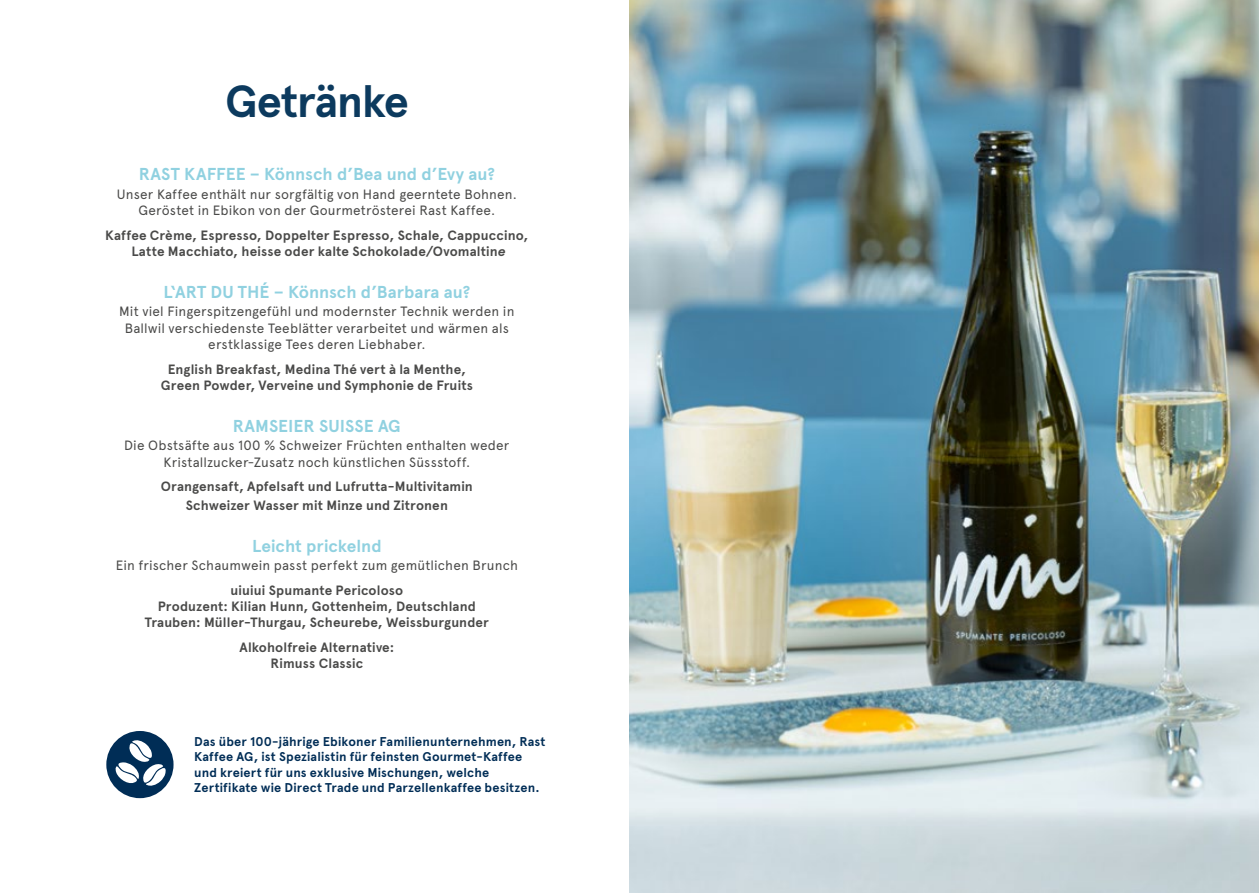
<style>
.page{position:relative;width:1259px;height:893px;background:#fff}
.page>*{position:absolute;margin:0;border:0;box-sizing:border-box;transform-origin:0 0}
.t1{font:700 45px "Apercu Pro";letter-spacing:-.025em;color:#0c3a5e}
.t2{font:700 17.25px "Apercu Pro";color:#90d1e0}
.t3{font:700 13.5px/16.2px "Apercu Pro";letter-spacing:.01em;color:#4a4a49;text-align:center}
.t4{font:13.5px/16.2px "Apercu Pro";letter-spacing:.01em;color:#4a4a49;text-align:center}
.t5{font:700 12.75px/15.3px "Apercu Pro";letter-spacing:.015em;color:#002d56}
.s1{font-style:italic}
</style>
<div class="page">
<img style="left:629px;top:0;width:630px;height:893px">
<div style="left:106px;top:731px;width:67px;height:67px;background:#002d56;border-radius:50%"></div>
<svg style="left:115px;top:739px;width:52px;height:48px"></svg>
<h1 class="t1" style="left:225px;top:67px;width:185px">Getränke</h1>
<p class="t2" style="left:139px;top:161px;width:358px">RAST KAFFEE – Könnsch d’Bea und d’Evy au?</p>
<p class="t4" style="left:117px;top:185px;width:401px">Unser Kaffee enthält nur sorgfältig von Hand geerntete Bohnen.<br>Geröstet in Ebikon von der Gourmetrösterei Rast Kaffee.</p>
<p class="t3" style="left:105px;top:226px;width:425px">Kaffee Crème, Espresso, Doppelter Espresso, Schale, Cappuccino,<br>Latte Macchiato, heisse oder kalte Schokolade/Ovomaltin<span class="s1">e</span></p>
<p class="t2" style="left:163px;top:279px;width:308px">L‘ART DU THÉ – Könnsch d’Barbara au?</p>
<p class="t4" style="left:119px;top:303px;width:397px">Mit viel Fingerspitzengefühl und modernster Technik werden in<br>Ballwil verschiedenste Teeblätter verarbeitet und wärmen als erstklassige Tees deren Liebhaber.</p>
<p class="t3" style="left:161px;top:360px;width:314px">English Breakfast, Medina Thé vert à la Menthe,<br>Green Powder, Verveine und Symphonie de Fruits</p>
<p class="t2" style="left:233px;top:413px;width:170px">RAMSEIER SUISSE AG</p>
<p class="t4" style="left:124px;top:437px;width:387px">Die Obstsäfte aus 100 % Schweizer Früchten enthalten weder<br>Kristallzucker-Zusatz noch künstlichen Süssstoff.</p>
<p class="t3" style="left:161px;top:477px;width:314px;line-height:18.3px">Orangensaft, Apfelsaft und Lufrutta-Multivitamin<br>Schweizer Wasser mit Minze und Zitronen</p>
<p class="t2" style="left:252px;top:533px;width:131px">Leicht prickelnd</p>
<p class="t4" style="left:116px;top:556px;width:404px">Ein frischer Schaumwein passt perfekt zum gemütlichen Brunch</p>
<p class="t3" style="left:145px;top:582px;width:346px">uiuiui Spumante Pericoloso<br>Produzent: Kilian Hunn, Gottenheim, Deutschland<br>Trauben: Müller-Thurgau, Scheurebe, Weissburgunder</p>
<p class="t3" style="left:239px;top:639px;width:156px">Alkoholfreie Alternative:<br>Rimuss Classic</p>
<p class="t5" style="left:194px;top:734px;width:353px">Das über 100-jährige Ebikoner Familienunternehmen, Rast Kaffee AG, ist Spezialistin für feinsten Gourmet-Kaffee und kreiert für uns exklusive Mischungen, welche Zertifikate wie Direct Trade und Parzellenkaffee besitzen.</p>
</div>
